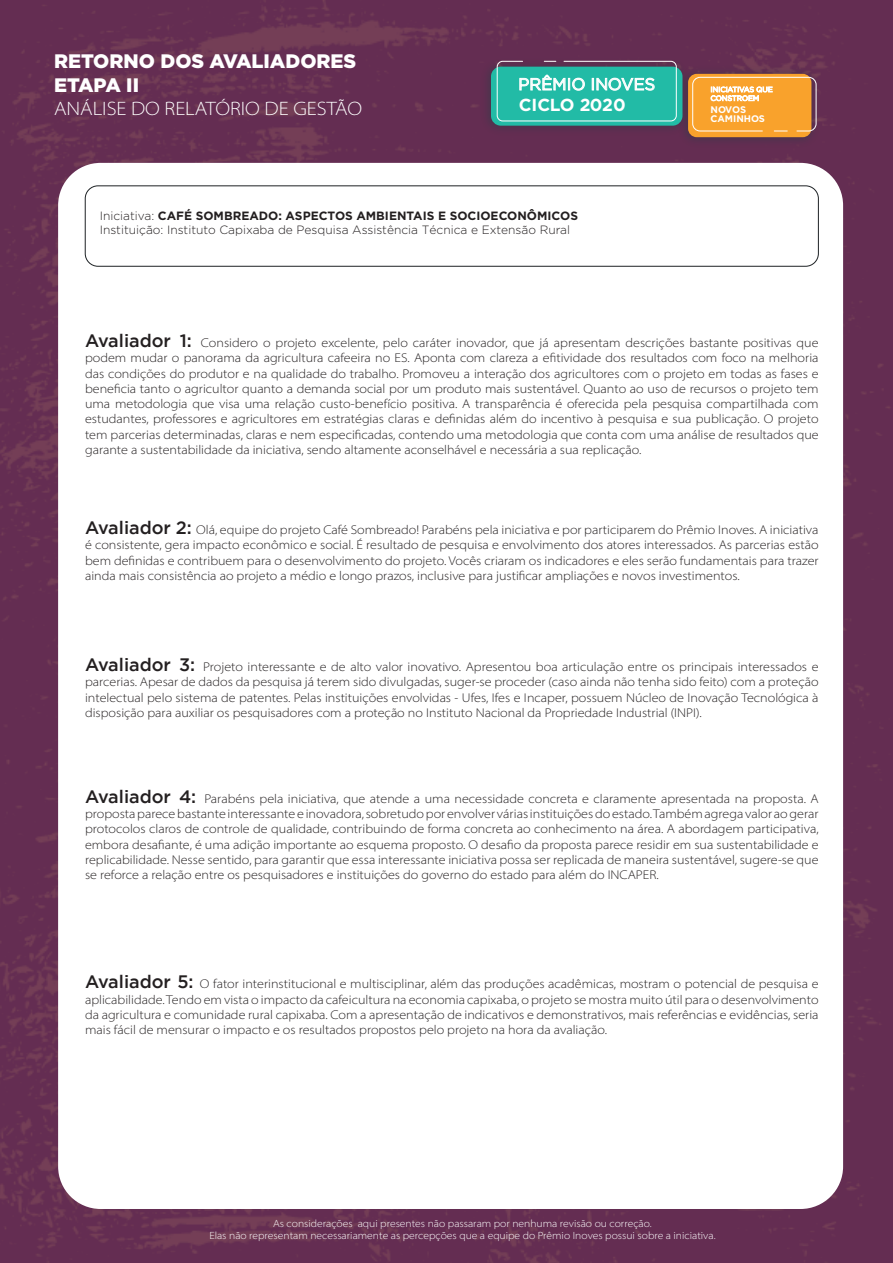
<style>
.page{position:relative;width:893px;height:1263px;background:#fff}
.page>*{position:absolute;margin:0;border:0;box-sizing:border-box;transform-origin:0 0}
.t1{font:900 19.5px/23.4px "Gotham";color:#fff}
.t2{font:19.5px "Myriad Variable Concept";color:#fff}
.t3{font:700 17.4px "Gotham";letter-spacing:-.01em;color:#fff}
.t4{font:16.65px "Gotham";color:#fff}
.t5{font:12.75px/15.3px "Myriad Variable Concept";color:#231f20;text-align:justify}
.t6{font:300 12px/14.4px "Gotham";color:#231f20}
.t7{font:10.5px/12.6px "Myriad Variable Concept";color:#fff;text-align:center}
.t8{font:700 9.6px/9px "Gotham";letter-spacing:-.005em;color:#fff}
.t9{font:7.2px/8.7px "Gotham";color:#fff}
.s1{font-weight:700}
.s2{font-family:"Gotham";font-weight:500;font-size:18px}
</style>
<div class="page">
<img style="left:0;top:0;width:893px;height:1263px">
<div style="left:58px;top:163px;width:785px;height:1046px;background:#fff;border-radius:43px"></div>
<img style="left:675px;top:63px;width:147px;height:87px">
<div style="left:688px;top:74px;width:123px;height:63px;background:#f9a22c;border-radius:9px"></div>
<div style="left:692px;top:77px;width:125px;height:54px;border:1px solid #fff;border-radius:7px"></div>
<img style="left:477px;top:56px;width:216px;height:83px">
<div style="left:491px;top:67px;width:191px;height:59px;background:#22bba6;border-radius:10px"></div>
<div style="left:497px;top:61px;width:180px;height:60px;border:1px solid #fff;border-radius:6px"></div>
<svg style="left:544px;top:61px;width:12px;height:1px"></svg>
<div style="left:85px;top:186px;width:734px;height:80px;border:1px solid #1d2124;border-radius:13px"></div>
<h1 class="t1" style="left:54px;top:49px;width:304px">RETORNO DOS AVALIADORES<br>ETAPA II</h1>
<h1 class="t2" style="left:54px;top:97px;width:310px">ANÁLISE DO RELATÓRIO DE GESTÃO</h1>
<h3 class="t4" style="left:518px;top:75px;width:138px">PRÊMIO INOVES</h3>
<h2 class="t3" style="left:519px;top:95px;width:108px">CICLO 2020</h2>
<p class="t6" style="left:100px;top:208px;width:480px">Iniciativa: <span class="s1">CAFÉ SOMBREADO: ASPECTOS AMBIENTAIS E SOCIOECONÔMICOS<br></span>Instituição: Instituto Capixaba de Pesquisa Assistência Técnica e Extensão Rural</p>
<p class="t9" style="left:710px;top:85px;width:64px">INICIATIVAS QUE<br>CONSTROEM</p>
<p class="t8" style="left:710px;top:104px;width:56px">NOVOS<br>CAMINHOS</p>
<p class="t5" style="left:85px;top:335px;width:735px"><span class="s2">Avaliador 1:</span> Considero o projeto excelente, pelo caráter inovador, que já apresentam descrições bastante positivas que podem mudar o panorama da agricultura cafeeira no ES. Aponta com clareza a efitividade dos resultados com foco na melhoria das condições do produtor e na qualidade do trabalho. Promoveu a interação dos agricultores com o projeto em todas as fases e beneficia tanto o agricultor quanto a demanda social por um produto mais sustentável. Quanto ao uso de recursos o projeto tem uma metodologia que visa uma relação custo-benefício positiva. A transparência é oferecida pela pesquisa compartilhada com estudantes, professores e agricultores em estratégias claras e definidas além do incentivo à pesquisa e sua publicação. O projeto tem parcerias determinadas, claras e nem especificadas, contendo uma metodologia que conta com uma análise de resultados que garante a sustentabilidade da iniciativa, sendo altamente aconselhável e necessária a sua replicação.</p>
<p class="t5" style="left:85px;top:522px;width:735px"><span class="s2">Avaliador 2:</span> Olá, equipe do projeto Café Sombreado! Parabéns pela iniciativa e por participarem do Prêmio Inoves. A iniciativa é consistente, gera impacto econômico e social. É resultado de pesquisa e envolvimento dos atores interessados. As parcerias estão bem definidas e contribuem para o desenvolvimento do projeto. Vocês criaram os indicadores e eles serão fundamentais para trazer ainda mais consistência ao projeto a médio e longo prazos, inclusive para justificar ampliações e novos investimentos.</p>
<p class="t5" style="left:85px;top:659px;width:735px"><span class="s2">Avaliador 3:</span> Projeto interessante e de alto valor inovativo. Apresentou boa articulação entre os principais interessados e parcerias. Apesar de dados da pesquisa já terem sido divulgadas, suger-se proceder (caso ainda não tenha sido feito) com a proteção intelectual pelo sistema de patentes. Pelas instituições envolvidas - Ufes, Ifes e Incaper, possuem Núcleo de Inovação Tecnológica à disposição para auxiliar os pesquisadores com a proteção no Instituto Nacional da Propriedade Industrial (INPI).</p>
<p class="t5" style="left:85px;top:791px;width:735px"><span class="s2">Avaliador 4:</span> Parabéns pela iniciativa, que atende a uma necessidade concreta e claramente apresentada na proposta. A proposta parece bastante interessante e inovadora, sobretudo por envolver várias instituições do estado. Também agrega valor ao gerar protocolos claros de controle de qualidade, contribuindo de forma concreta ao conhecimento na área. A abordagem participativa, embora desafiante, é uma adição importante ao esquema proposto. O desafio da proposta parece residir em sua sustentabilidade e replicabilidade. Nesse sentido, para garantir que essa interessante iniciativa possa ser replicada de maneira sustentável, sugere-se que se reforce a relação entre os pesquisadores e instituições do governo do estado para além do INCAPER.</p>
<p class="t5" style="left:85px;top:976px;width:735px"><span class="s2">Avaliador 5:</span> O fator interinstitucional e multisciplinar, além das produções acadêmicas, mostram o potencial de pesquisa e aplicabilidade. Tendo em vista o impacto da cafeicultura na economia capixaba, o projeto se mostra muito útil para o desenvolvimento da agricultura e comunidade rural capixaba. Com a apresentação de indicativos e demonstrativos, mais referências e evidências, seria mais fácil de mensurar o impacto e os resultados propostos pelo projeto na hora da avaliação.</p>
<p class="t7" style="left:209px;top:1217px;width:508px">As considerações aqui presentes não passaram por nenhuma revisão ou correção.<br>Elas não representam necessariamente as percepções que a equipe do Prêmio Inoves possui sobre a iniciativa.</p>
</div>
